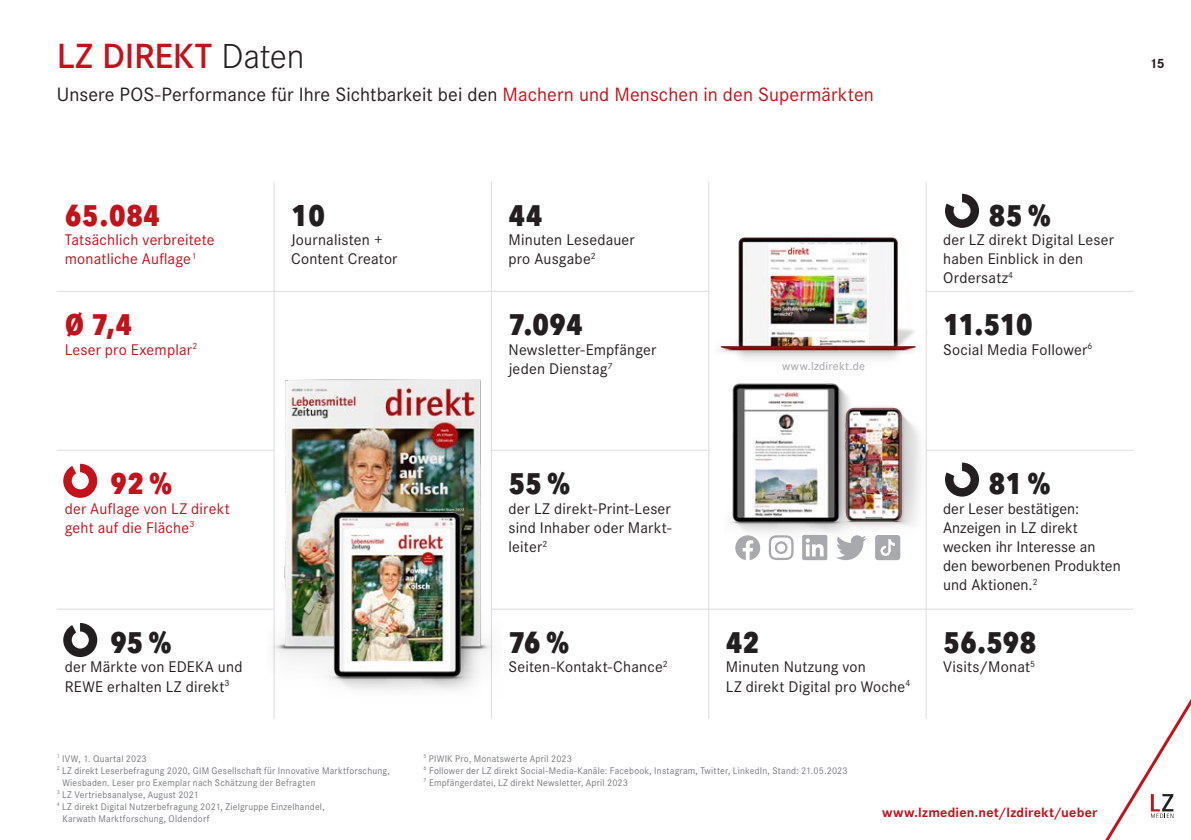
<style>
.page{position:relative;width:1191px;height:840px;background:#fff}
.page>*{position:absolute;margin:0;border:0;box-sizing:border-box;transform-origin:0 0}
.Fließtext{font:700 36px "Avenir Next Condensed";letter-spacing:-.01em;color:#231f20}
.Fließtext-2{font:600 36px "Corporate S Pro";letter-spacing:-.01em;color:#c4121a}
.Fließtext-3{font:700 36px "Avenir Next Condensed";color:#c4121a}
.Fließtext-4{font:20px "Corporate S Pro";letter-spacing:.005em;color:#231f20}
.Fließtext-5{font:16px/19.2px "Corporate S Pro";letter-spacing:.01em;color:#231f20}
.Fließtext-6{font:16px "Corporate S Pro";letter-spacing:.01em;color:#c4121a}
.Fließtext-7{font:700 14px "Corporate S Pro";letter-spacing:.015em;color:#c4121a}
.t1{font:700 14px "Corporate S Pro";color:#231f20}
.Fließtext-8{font:500 12px "Corporate S Pro";letter-spacing:.02em;color:#a8a9ad}
.Quelle{font:10px/12px "Corporate S Pro";letter-spacing:.025em;color:#76787b}
.s1{font-weight:300;color:#231f20}
.s2{color:#c4121a}
</style>
<div class="page">
<hr style="left:274px;top:181px;width:1px;height:110px;background:#dcdddf">
<hr style="left:491px;top:181px;width:1px;height:110px;background:#dcdddf">
<hr style="left:708px;top:181px;width:1px;height:110px;background:#dcdddf">
<hr style="left:925px;top:181px;width:1px;height:110px;background:#dcdddf">
<hr style="left:57px;top:291px;width:217px;height:1px;background:#dcdddf">
<hr style="left:274px;top:291px;width:217px;height:1px;background:#dcdddf">
<hr style="left:274px;top:291px;width:1px;height:159px;background:#dcdddf">
<hr style="left:491px;top:291px;width:218px;height:1px;background:#dcdddf">
<hr style="left:491px;top:291px;width:1px;height:159px;background:#dcdddf">
<hr style="left:708px;top:291px;width:1px;height:159px;background:#dcdddf">
<hr style="left:926px;top:291px;width:207px;height:1px;background:#dcdddf">
<hr style="left:925px;top:291px;width:1px;height:159px;background:#dcdddf">
<hr style="left:57px;top:449px;width:217px;height:1px;background:#dcdddf">
<hr style="left:491px;top:449px;width:218px;height:1px;background:#dcdddf">
<hr style="left:708px;top:450px;width:1px;height:158px;background:#dcdddf">
<hr style="left:926px;top:449px;width:207px;height:1px;background:#dcdddf">
<hr style="left:925px;top:450px;width:1px;height:158px;background:#dcdddf">
<hr style="left:57px;top:608px;width:217px;height:1px;background:#dcdddf">
<hr style="left:274px;top:609px;width:1px;height:109px;background:#dcdddf">
<hr style="left:491px;top:608px;width:218px;height:1px;background:#dcdddf">
<hr style="left:491px;top:609px;width:1px;height:109px;background:#dcdddf">
<hr style="left:709px;top:608px;width:217px;height:1px;background:#dcdddf">
<hr style="left:708px;top:609px;width:1px;height:109px;background:#dcdddf">
<hr style="left:926px;top:608px;width:207px;height:1px;background:#dcdddf">
<hr style="left:925px;top:609px;width:1px;height:109px;background:#dcdddf">
<img style="left:238px;top:360px;width:297px;height:339px">
<img style="left:310px;top:484px;width:194px;height:215px">
<img style="left:709px;top:216px;width:218px;height:162px">
<img style="left:725px;top:377px;width:141px;height:167px">
<img style="left:769px;top:381px;width:208px;height:171px">
<svg style="left:945px;top:194px;width:34px;height:34px"></svg>
<svg style="left:945px;top:462px;width:34px;height:34px"></svg>
<svg style="left:63px;top:623px;width:34px;height:33px"></svg>
<svg style="left:63px;top:463px;width:34px;height:34px"></svg>
<svg style="left:735px;top:535px;width:25px;height:25px"></svg>
<svg style="left:769px;top:535px;width:24px;height:24px"></svg>
<svg style="left:836px;top:534px;width:30px;height:26px"></svg>
<svg style="left:875px;top:534px;width:25px;height:26px"></svg>
<svg style="left:802px;top:534px;width:25px;height:26px"></svg>
<svg style="left:1106px;top:699px;width:85px;height:140px"></svg>
<p class="Fließtext-2" style="left:57px;top:29px;width:249px">LZ DIREKT <span class="s1">Daten</span></p>
<p class="Fließtext-4" style="left:57px;top:79px;width:818px">Unsere POS-Performance für Ihre Sichtbarkeit bei den <span class="s2">Machern und Menschen in den Supermärkten</span></p>
<h3 class="t1" style="left:1149px;top:52px;width:17px">15</h3>
<p class="Fließtext-3" style="left:65px;top:191px;width:97px">65.084</p>
<p class="Fließtext-6" style="left:65px;top:228px;width:151px">Tatsächlich verbreitete</p>
<p class="Fließtext-6" style="left:65px;top:247px;width:133px">monatliche Auflage<sup>1</sup></p>
<p class="Fließtext-3" style="left:65px;top:300px;width:70px">Ø 7,4</p>
<p class="Fließtext-6" style="left:65px;top:337px;width:134px">Leser pro Exemplar<sup>2</sup></p>
<p class="Fließtext" style="left:291px;top:191px;width:36px">10</p>
<p class="Fließtext-5" style="left:291px;top:229px;width:93px">Journalisten +</p>
<p class="Fließtext-5" style="left:291px;top:248px;width:108px">Content Creator</p>
<p class="Fließtext" style="left:508px;top:191px;width:36px">44</p>
<p class="Fließtext-5" style="left:508px;top:229px;width:128px">Minuten Lesedauer</p>
<p class="Fließtext-5" style="left:508px;top:248px;width:89px">pro Ausgabe<sup>2</sup></p>
<p class="Fließtext" style="left:508px;top:300px;width:76px">7.094</p>
<p class="Fließtext-5" style="left:508px;top:338px;width:149px">Newsletter-Empfänger</p>
<p class="Fließtext-5" style="left:508px;top:357px;width:106px">jeden Dienstag<sup>7</sup></p>
<p class="Fließtext-8" style="left:782px;top:357px;width:84px">www.lzdirekt.de</p>
<p class="Fließtext" style="left:988px;top:191px;width:64px">85%</p>
<p class="Fließtext-5" style="left:943px;top:229px;width:172px">der LZ direkt Digital Leser haben Einblick in den<br>Ordersatz<sup>4</sup></p>
<p class="Fließtext" style="left:943px;top:300px;width:91px">11.510</p>
<p class="Fließtext-5" style="left:943px;top:338px;width:151px">Social Media Follower<sup>6</sup></p>
<p class="Fließtext-3" style="left:110px;top:459px;width:64px">92%</p>
<p class="Fließtext-6" style="left:65px;top:496px;width:167px">der Auflage von LZ direkt</p>
<p class="Fließtext-6" style="left:65px;top:515px;width:131px">geht auf die Fläche<sup>3</sup></p>
<p class="Fließtext" style="left:110px;top:618px;width:63px">95%</p>
<p class="Fließtext-5" style="left:65px;top:656px;width:179px">der Märkte von EDEKA und<br>REWE erhalten LZ direkt<sup>3</sup></p>
<p class="Quelle" style="left:57px;top:751px;width:92px"><sup>1</sup> IVW, 1. Quartal 2023</p>
<p class="Quelle" style="left:62px;top:763px;width:329px;text-indent:-6px"><sup>2</sup> LZ direkt Leserbefragung 2020, GIM Gesellschaft für Innovative Marktforschung,<br>Wiesbaden. Leser pro Exemplar nach Schätzung der Befragten</p>
<p class="Quelle" style="left:57px;top:787px;width:144px"><sup>3</sup> LZ Vertriebsanalyse, August 2021</p>
<p class="Quelle" style="left:62px;top:799px;width:264px;text-indent:-6px"><sup>4</sup> LZ direkt Digital Nutzerbefragung 2021, Zielgruppe Einzelhandel,<br>Karwath Marktforschung, Oldendorf</p>
<p class="Fließtext" style="left:508px;top:459px;width:64px">55%</p>
<p class="Fließtext-5" style="left:508px;top:497px;width:164px;text-align:justify">der LZ direkt-Print-Leser sind Inhaber oder Markt&shy;leiter<sup>2</sup></p>
<p class="Fließtext" style="left:508px;top:618px;width:63px">76%</p>
<p class="Fließtext-5" style="left:508px;top:656px;width:161px">Seiten-Kontakt-Chance<sup>2</sup></p>
<p class="Fließtext" style="left:726px;top:618px;width:36px">42</p>
<p class="Fließtext-5" style="left:726px;top:656px;width:142px">Minuten Nutzung von</p>
<p class="Fließtext-5" style="left:726px;top:675px;width:186px">LZ direkt Digital pro Woche<sup>4</sup></p>
<p class="Quelle" style="left:423px;top:751px;width:150px"><sup>5</sup> PIWIK Pro, Monatswerte April 2023</p>
<p class="Quelle" style="left:423px;top:763px;width:425px"><sup>6</sup> Follower der LZ direkt Social-Media-Kanäle: Facebook, Instagram, Twitter, LinkedIn, Stand: 21.05.2023</p>
<p class="Quelle" style="left:423px;top:775px;width:206px"><sup>7</sup> Empfängerdatei, LZ direkt Newsletter, April 2023</p>
<p class="Fließtext" style="left:988px;top:459px;width:64px">81%</p>
<p class="Fließtext-5" style="left:943px;top:497px;width:138px">der Leser bestätigen:</p>
<p class="Fließtext-5" style="left:943px;top:516px;width:136px">Anzeigen in LZ direkt</p>
<p class="Fließtext-5" style="left:943px;top:535px;width:154px">wecken ihr Interesse an</p>
<p class="Fließtext-5" style="left:943px;top:555px;width:179px">den beworbenen Produkten und Aktionen.<sup>2</sup></p>
<p class="Fließtext" style="left:943px;top:618px;width:95px">56.598</p>
<p class="Fließtext-5" style="left:943px;top:656px;width:93px">Visits/Monat<sup>5</sup></p>
<p class="Fließtext-7" style="left:882px;top:801px;width:217px">www.lzmedien.net/lzdirekt/ueber</p>
</div>
